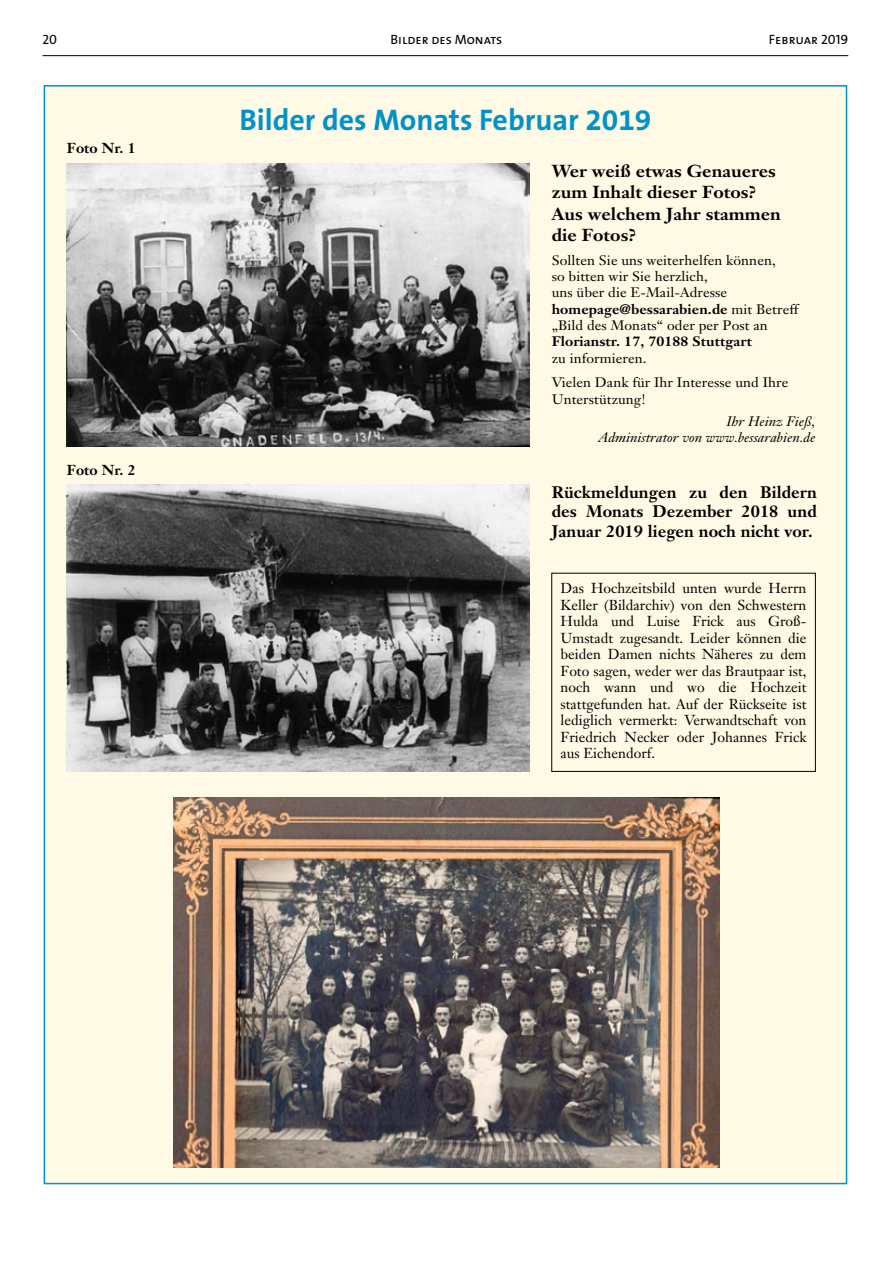
<style>
.page{position:relative;width:893px;height:1263px;background:#fff}
.page>*{position:absolute;margin:0;border:0;box-sizing:border-box;transform-origin:0 0}
.t1{font:700 30px "The Sans B7";color:#0092ca}
.t2{font:700 17.1px/21.5px "Janson Text";color:#000;scale:1.05 1}
.t3{font:700 16.5px/19.5px "Janson Text";letter-spacing:.005em;color:#000;text-align:justify}
.t4{font:14.25px/16.5px "Janson Text";color:#000;text-align:justify}
.t5{font:700 14.25px "Janson Text";letter-spacing:.005em;color:#000}
.t6{font:13.5px/16.4px "Janson Text";letter-spacing:.005em;color:#000;scale:1.05 1}
.t7{font:italic 13.5px/15.8px "Janson Text";color:#000;text-align:right;scale:1.05 1}
.t8{font:13.5px "The Sans Caps";color:#000}
.t9{font:700 13.5px "Janson Text";letter-spacing:.005em;color:#000;scale:1.05 1}
.s1{font-weight:700}
</style>
<div class="page">
<hr style="left:43px;top:55px;width:805px;height:1px;background:#000">
<div style="left:44px;top:86px;width:802px;height:1097px;background:#fffae5"></div>
<img style="left:67px;top:485px;width:462px;height:287px">
<img style="left:174px;top:797px;width:545px;height:371px">
<img style="left:67px;top:163px;width:462px;height:283px">
<div style="left:551px;top:573px;width:265px;height:199px;border:1px solid #000"></div>
<p class="t8" style="left:43px;top:28px;width:16px">20</p>
<p class="t8" style="left:391px;top:28px;width:113px">Bilder des Monats</p>
<p class="t8" style="left:769px;top:28px;width:81px">Februar 2019</p>
<p class="t5" style="left:67px;top:139px;width:70px">Foto Nr. 1</p>
<p class="t5" style="left:67px;top:460px;width:70px">Foto Nr. 2</p>
<h1 class="t1" style="left:239px;top:104px;width:414px">Bilder des Monats Februar 2019</h1>
<p class="t2" style="left:552px;top:160px;width:220px">Wer weiß etwas Genaueres zum Inhalt dieser Fotos?<br>Aus welchem Jahr stammen die Fotos?</p>
<p class="t6" style="left:552px;top:252px;width:236px">Sollten Sie uns weiterhelfen können,<br>so bitten wir Sie herzlich,<br>uns über die E-Mail-Adresse <span class="s1">homepage@bessarabien.de</span> mit Betreff „Bild des Monats“ oder per Post an</p>
<p class="t9" style="left:552px;top:333px;width:192px">Florianstr. 17, 70188 Stuttgart</p>
<p class="t6" style="left:552px;top:345px;width:227px;line-height:24.8px">zu informieren.<br>Vielen Dank für Ihr Interesse und Ihre</p>
<p class="t6" style="left:552px;top:391px;width:91px">Unterstützung!</p>
<p class="t7" style="left:599px;top:414px;width:208px">Ihr Heinz Fieß,<br>Administrator von www.bessarabien.de</p>
<p class="t3" style="left:552px;top:482px;width:267px">Rückmeldungen zu den Bildern des Monats Dezember 2018 und Januar 2019 liegen noch nicht vor.</p>
<p class="t4" style="left:561px;top:580px;width:247px">Das Hochzeitsbild unten wurde Herrn Keller (Bildarchiv) von den Schwestern Hulda und Luise Frick aus Groß-Umstadt zugesandt. Leider können die beiden Damen nichts Näheres zu dem Foto sagen, weder wer das Brautpaar ist, noch wann und wo die Hochzeit stattgefunden hat. Auf der Rückseite ist lediglich vermerkt: Verwandtschaft von Friedrich Necker oder Johannes Frick aus Eichendorf.</p>
</div>
